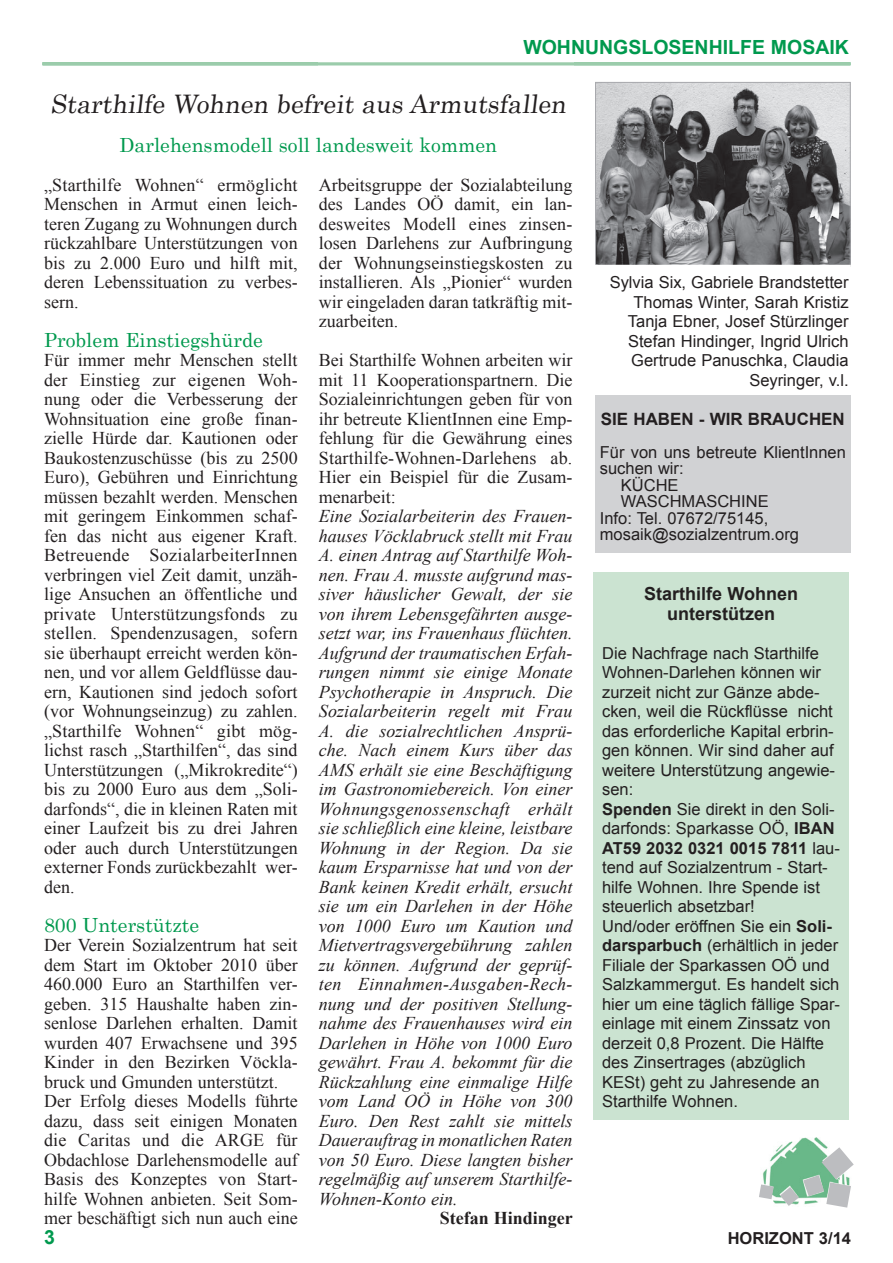
<style>
.page{position:relative;width:893px;height:1263px;background:#fff}
.page>*{position:absolute;margin:0;border:0;box-sizing:border-box;transform-origin:0 0}
.t1{font:25.5px "Century";color:#231f20}
.t2{font:19.5px "Century";color:#00994e}
.t3{font:700 19.5px "Arial";color:#00994e}
.t4{font:18px/19.5px "Times New Roman";color:#231f20;text-align:justify}
.t5{font:italic 18px/19.5px "Times New Roman";color:#231f20;text-align:justify}
.t6{font:700 18px/19.5px "Arial";color:#231f20;text-align:center}
.t7{font:700 18px "Times New Roman";color:#231f20}
.t8{font:700 16.95px "Arial";color:#231f20}
.t9{font:16.5px/19.5px "Arial";color:#231f20}
.t10{font:700 16.5px "Arial";color:#231f20}
.s1{font-weight:700}
</style>
<div class="page">
<div style="left:319px;top:43px;width:255px;height:25px;background:linear-gradient(to right,#cde5d5,#cde5d5)"></div>
<div style="left:319px;top:43px;width:255px;height:22px;background:#fff"></div>
<hr style="left:43px;top:62px;width:807px;height:3px;background:#9bccab">
<div style="left:594px;top:573px;width:255px;height:547px;background:#cbe3d1"></div>
<img style="left:763px;top:1138px;width:65px;height:66px">
<svg style="left:780px;top:1147px;width:74px;height:60px"></svg>
<svg style="left:759px;top:1184px;width:15px;height:15px"></svg>
<img style="left:597px;top:84px;width:251px;height:180px">
<div style="left:595px;top:82px;width:255px;height:184px;border:1px solid #a8a9ad"></div>
<div style="left:595px;top:395px;width:255px;height:158px;background:#d1d2d4"></div>
<p class="t3" style="left:523px;top:34px;width:33px">Wohnungslosenhil</p>
<p class="t3" style="left:740px;top:34px;width:110px">fe MOSAIK</p>
<h1 class="t1" style="left:50px;top:82px;width:522px">Starthilfe Wohnen befreit aus Armutsfallen</h1>
<p class="t2" style="left:119px;top:128px;width:379px">Darlehensmodell soll landesweit kommen</p>
<p class="t4" style="left:44px;top:174px;width:255px">„Starthilfe Wohnen“ ermöglicht Menschen in Armut einen leich&shy;teren Zugang zu Wohnungen durch rückzahlbare Unterstützungen von bis zu 2.000 Euro und hilft mit, deren Lebenssituation zu verbes&shy;sern.</p>
<p class="t2" style="left:44px;top:323px;width:221px">Problem Einstiegshürde</p>
<p class="t4" style="left:44px;top:350px;width:255px">Für immer mehr Menschen stellt der Einstieg zur eigenen Woh&shy;nung oder die Verbesserung der Wohnsituation eine große finan&shy;zielle Hürde dar. Kautionen oder Baukostenzuschüsse (bis zu 2500<br>Euro), Gebühren und Einrichtung müssen bezahlt werden. Menschen mit geringem Einkommen schaf&shy;fen das nicht aus eigener Kraft.<br>Betreuende SozialarbeiterInnen verbringen viel Zeit damit, unzäh&shy;lige Ansuchen an öffentliche und private Unterstützungsfonds zu stellen. Spendenzusagen, sofern sie überhaupt erreicht werden kön&shy;nen, und vor allem Geldflüsse dau&shy;ern, Kautionen sind jedoch sofort (vor Wohnungseinzug) zu zahlen. „Starthilfe Wohnen“ gibt mög&shy;lichst rasch „Starthilfen“, das sind Unterstützungen („Mikrokredite“) bis zu 2000 Euro aus dem „Soli&shy;darfonds“, die in kleinen Raten mit einer Laufzeit bis zu drei Jahren oder auch durch Unterstützungen externer Fonds zurückbezahlt wer&shy;den.</p>
<p class="t2" style="left:44px;top:908px;width:157px">800 Unterstützte</p>
<p class="t4" style="left:44px;top:935px;width:255px;text-align:left">Der Verein Sozialzentrum hat seit dem Start im Oktober 2010 über<br>460.000 Euro an Starthilfen ver&shy;geben. 315 Haushalte haben zin&shy;senlose Darlehen erhalten. Damit wurden 407 Erwachsene und 395<br>Kinder in den Bezirken Vöckla&shy;bruck und Gmunden unterstützt.<br>Der Erfolg dieses Modells führte dazu, dass seit einigen Monaten die Caritas und die ARGE für<br>Obdachlose Darlehensmodelle auf<br>Basis des Konzeptes von Start&shy;hilfe Wohnen anbieten. Seit Som&shy;mer beschäftigt sich nun auch eine</p>
<p class="t4" style="left:319px;top:174px;width:255px">Arbeitsgruppe der Sozialabteilung des Landes OÖ damit, ein lan&shy;desweites Modell eines zinsen&shy;losen Darlehens zur Aufbringung der Wohnungseinstiegskosten zu installieren. Als „Pionier“ wurden wir eingeladen daran tatkräftig mit&shy;zuarbeiten.</p>
<p class="t4" style="left:319px;top:350px;width:255px">Bei Starthilfe Wohnen arbeiten wir mit 11 Kooperationspartnern. Die Sozialeinrichtungen geben für von ihr betreute KlientInnen eine Emp&shy;fehlung für die Gewährung eines Starthilfe-Wohnen-Darlehens ab.<br>Hier ein Beispiel für die Zusam&shy;menarbeit:</p>
<p class="t5" style="left:319px;top:506px;width:255px">Eine Sozialarbeiterin des Frauen&shy;hauses Vöcklabruck stellt mit Frau A. einen Antrag auf Starthilfe Woh&shy;nen. Frau A. musste aufgrund mas&shy;siver häuslicher Gewalt, der sie von ihrem Lebensgefährten ausge&shy;setzt war, ins Frauenhaus flüchten.<br>Aufgrund der traumatischen Erfah&shy;rungen nimmt sie einige Monate Psychotherapie in Anspruch. Die Sozialarbeiterin regelt mit Frau A. die sozialrechtlichen Ansprü&shy;che. Nach einem Kurs über das AMS erhält sie eine Beschäftigung im Gastronomiebereich. Von einer Wohnungsgenossenschaft erhält sie schließlich eine kleine, leistbare Wohnung in der Region. Da sie kaum Ersparnisse hat und von der Bank keinen Kredit erhält, ersucht sie um ein Darlehen in der Höhe von 1000 Euro um Kaution und Mietvertragsvergebührung zahlen zu können. Aufgrund der geprüf&shy;ten Einnahmen-Ausgaben-Rech&shy;nung und der positiven Stellung&shy;nahme des Frauenhauses wird ein Darlehen in Höhe von 1000 Euro gewährt. Frau A. bekommt für die Rückzahlung eine einmalige Hilfe vom Land OÖ in Höhe von 300<br>Euro. Den Rest zahlt sie mittels Dauerauftrag in monatlichen Raten von 50 Euro. Diese langten bisher regelmäßig auf unserem Starthilfe-Wohnen-Konto ein.</p>
<p class="t7" style="left:440px;top:1206px;width:134px">Stefan Hindinger</p>
<p class="t9" style="left:610px;top:273px;width:240px;text-align:right">Sylvia Six, Gabriele Brandstetter<br>Thomas Winter, Sarah Kristiz<br>Tanja Ebner, Josef Stürzlinger<br>Stefan Hindinger, Ingrid Ulrich<br>Gertrude Panuschka, Claudia<br>Seyringer, v.l.</p>
<p class="t8" style="left:601px;top:407px;width:245px">SIE HABEN - WIR BRAUCHEN</p>
<p class="t9" style="left:600px;top:442px;width:248px">Für von uns betreute KlientInnen</p>
<p class="t9" style="left:600px;top:459px;width:85px">suchen wir:</p>
<p class="t9" style="left:621px;top:475px;width:59px">KÜCHE</p>
<p class="t9" style="left:621px;top:492px;width:149px">WASCHMASCHINE</p>
<p class="t9" style="left:600px;top:508px;width:170px">Info: Tel. 07672/75145,</p>
<p class="t9" style="left:600px;top:525px;width:201px">mosaik@sozialzentrum.org</p>
<p class="t6" style="left:644px;top:584px;width:156px">Starthilfe Wohnen unterstützen</p>
<p class="t9" style="left:602px;top:643px;width:239px">Die Nachfrage nach Starthilfe<br>Wohnen-Darlehen können wir zurzeit nicht zur Gänze abde&shy;cken, weil die Rückflüsse nicht das erforderliche Kapital erbrin&shy;gen können. Wir sind daher auf weitere Unterstützung angewie&shy;sen:<br><span class="s1">Spenden</span> Sie direkt in den Soli&shy;darfonds: Sparkasse OÖ, <span class="s1">IBAN<br>AT59 2032 0321 0015 7811</span> lau&shy;tend auf Sozialzentrum - Start&shy;hilfe Wohnen. Ihre Spende ist steuerlich absetzbar!<br>Und/oder eröffnen Sie ein <span class="s1">Soli&shy;darsparbuch</span> (erhältlich in jeder<br>Filiale der Sparkassen OÖ und<br>Salzkammergut. Es handelt sich hier um eine täglich fällige Spar&shy;einlage mit einem Zinssatz von derzeit 0,8 Prozent. Die Hälfte des Zinsertrages (abzüglich<br>KESt) geht zu Jahresende an<br>Starthilfe Wohnen.</p>
<p class="t3" style="left:44px;top:1224px;width:12px">3</p>
<p class="t10" style="left:728px;top:1227px;width:24px">Horizont</p>
<p class="t10" style="left:819px;top:1227px;width:34px">3/14</p>
</div>
